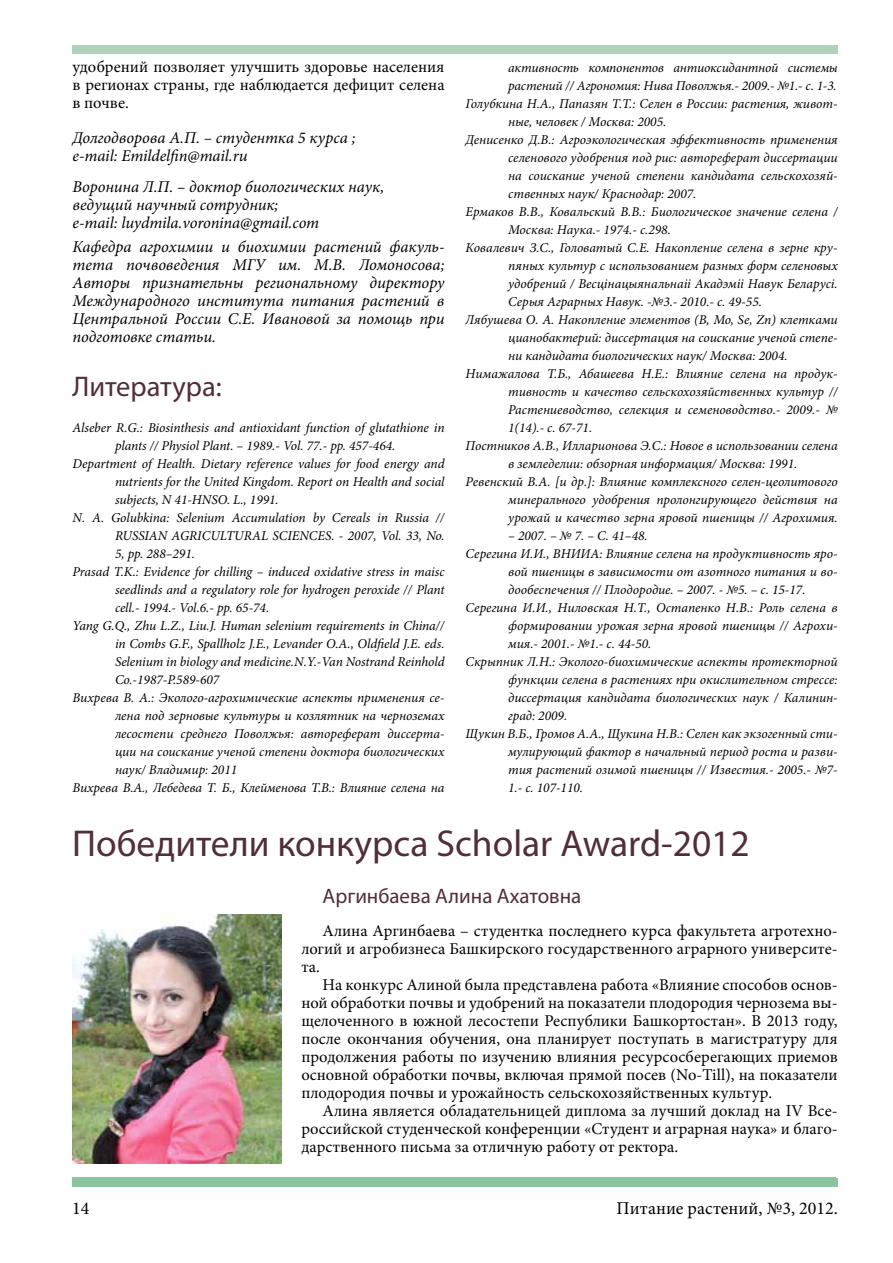
<style>
.page{position:relative;width:893px;height:1263px;background:#fff}
.page>*{position:absolute;margin:0;border:0;box-sizing:border-box;transform-origin:0 0}
.t1{font:37.5px "Myriad Pro";color:#512e39}
.t2{font:28.5px "Myriad Pro";color:#512e39}
.t3{font:21px "Myriad Pro";color:#512e39}
.t4{font:18px "Minion Pro";color:#000}
.t5{font:16.5px/18px "Minion Pro";color:#000;text-align:justify}
.t6{font:italic 16.5px/18px "Minion Pro";letter-spacing:-.005em;color:#000}
.t7{font:italic 13.5px "Minion Pro";letter-spacing:-.005em;color:#000}
</style>
<div class="page">
<div style="left:73px;top:45px;width:764px;height:9px;background:#b0d2b8"></div>
<div style="left:72px;top:1178px;width:766px;height:8px;background:#8bc5a0"></div>
<img style="left:72px;top:914px;width:209px;height:249px">
<p class="t5" style="left:72px;top:58px;width:374px">удобрений позволяет улучшить здоровье населения в регионах страны, где наблюдается дефицит селена в почве.</p>
<p class="t6" style="left:72px;top:129px;width:285px">Долгодворова А.П. – студентка 5 курса ; e-mail: Emildelfin@mail.ru</p>
<p class="t6" style="left:72px;top:177px;width:313px">Воронина Л.П. – доктор биологических наук, ведущий научный сотрудник;<br>e-mail: luydmila.voronina@gmail.com</p>
<p class="t6" style="left:72px;top:238px;width:374px;text-align:justify">Кафедра агрохимии и биохимии растений факуль&shy;тета почвоведения МГУ им. М.В. Ломоносова; Авторы признательны региональному директору Международного института питания растений в Центральной России С.Е. Ивановой за помощь при подготовке статьи.</p>
<h2 class="t2" style="left:72px;top:369px;width:151px">Литература:</h2>
<p class="t7" style="left:72px;top:418px;width:374px">Alseber R.G.: Biosinthesis and antioxidant function of glutathione in</p>
<p class="t7" style="left:115px;top:436px;width:282px">plants // Physiol Plant. – 1989.- Vol. 77.- pp. 457-464.</p>
<p class="t7" style="left:72px;top:454px;width:374px">Department of Health. Dietary reference values for food energy and</p>
<p class="t7" style="left:115px;top:472px;width:331px">nutrients for the United Kingdom. Report on Health and social</p>
<p class="t7" style="left:115px;top:490px;width:165px">subjects, N 41-HNSO. L., 1991.</p>
<p class="t7" style="left:72px;top:508px;width:374px">N. A. Golubkina: Selenium Accumulation by Cereals in Russia //</p>
<p class="t7" style="left:115px;top:526px;width:331px">RUSSIAN AGRICULTURAL SCIENCES. - 2007, Vol. 33, No.</p>
<p class="t7" style="left:115px;top:544px;width:82px">5, pp. 288–291.</p>
<p class="t7" style="left:72px;top:562px;width:374px">Prasad T.K.: Evidence for chilling – induced oxidative stress in maisc</p>
<p class="t7" style="left:115px;top:580px;width:331px">seedlinds and a regulatory role for hydrogen peroxide // Plant</p>
<p class="t7" style="left:115px;top:598px;width:156px">cell.- 1994.- Vol.6.- pp. 65-74.</p>
<p class="t7" style="left:72px;top:616px;width:374px">Yang G.Q., Zhu L.Z., Liu.J. Human selenium requirements in China//</p>
<p class="t7" style="left:115px;top:634px;width:331px">in Combs G.F., Spallholz J.E., Levander O.A., Oldfield J.E. eds.</p>
<p class="t7" style="left:115px;top:652px;width:331px">Selenium in biology and medicine.N.Y.-Van Nostrand Reinhold</p>
<p class="t7" style="left:115px;top:670px;width:106px">Co.-1987-P.589-607</p>
<p class="t7" style="left:72px;top:688px;width:374px">Вихрева В. А.: Эколого-агрохимические аспекты применения се-</p>
<p class="t7" style="left:115px;top:706px;width:331px">лена под зерновые культуры и козлятник на черноземах</p>
<p class="t7" style="left:115px;top:724px;width:331px">лесостепи среднего Поволжья: автореферат диссерта-</p>
<p class="t7" style="left:115px;top:742px;width:331px">ции на соискание ученой степени доктора биологических</p>
<p class="t7" style="left:115px;top:760px;width:124px">наук/ Владимир: 2011</p>
<p class="t7" style="left:72px;top:778px;width:374px">Вихрева В.А., Лебедева Т. Б., Клейменова Т.В.: Влияние селена на</p>
<p class="t7" style="left:508px;top:58px;width:331px">активность компонентов антиоксидантной системы</p>
<p class="t7" style="left:508px;top:76px;width:330px">растений // Агрономия: Нива Поволжья.- 2009.- №1.- с. 1-3.</p>
<p class="t7" style="left:466px;top:94px;width:374px">Голубкина Н.А., Папазян Т.Т.: Селен в России: растения, живот-</p>
<p class="t7" style="left:508px;top:112px;width:160px">ные, человек / Москва: 2005.</p>
<p class="t7" style="left:466px;top:130px;width:374px">Денисенко Д.В.: Агроэкологическая эффективность применения</p>
<p class="t7" style="left:508px;top:148px;width:331px">селенового удобрения под рис: автореферат диссертации</p>
<p class="t7" style="left:508px;top:166px;width:331px">на соискание ученой степени кандидата сельскохозяй-</p>
<p class="t7" style="left:508px;top:184px;width:190px">ственных наук/ Краснодар: 2007.</p>
<p class="t7" style="left:466px;top:202px;width:374px">Ермаков В.В., Ковальский В.В.: Биологическое значение селена /</p>
<p class="t7" style="left:508px;top:220px;width:164px">Москва: Наука.- 1974.- с.298.</p>
<p class="t7" style="left:466px;top:238px;width:374px">Ковалевич З.С., Головатый С.Е. Накопление селена в зерне кру-</p>
<p class="t7" style="left:508px;top:256px;width:331px">пяных культур с использованием разных форм селеновых</p>
<p class="t7" style="left:508px;top:274px;width:331px">удобрений / Весцiнацыянальнаii Акадэмii Навук Беларусi.</p>
<p class="t7" style="left:508px;top:292px;width:255px">Серыя Аграрных Навук. -№3.- 2010.- с. 49-55.</p>
<p class="t7" style="left:466px;top:310px;width:374px">Лябушева О. А. Накопление элементов (B, Mo, Se, Zn) клетками</p>
<p class="t7" style="left:508px;top:328px;width:331px">цианобактерий: диссертация на соискание ученой степе-</p>
<p class="t7" style="left:508px;top:346px;width:281px">ни кандидата биологических наук/ Москва: 2004.</p>
<p class="t7" style="left:466px;top:364px;width:374px">Нимажалова Т.Б., Абашеева Н.Е.: Влияние селена на продук-</p>
<p class="t7" style="left:508px;top:382px;width:331px">тивность и качество сельскохозяйственных культур //</p>
<p class="t7" style="left:508px;top:400px;width:331px">Растениеводство, селекция и семеноводство.- 2009.- №</p>
<p class="t7" style="left:508px;top:418px;width:86px">1(14).- с. 67-71.</p>
<p class="t7" style="left:466px;top:436px;width:374px">Постников А.В., Илларионова Э.С.: Новое в использовании селена</p>
<p class="t7" style="left:508px;top:454px;width:291px">в земледелии: обзорная информация/ Москва: 1991.</p>
<p class="t7" style="left:466px;top:472px;width:374px">Ревенский В.А. [и др.]: Влияние комплексного селен-цеолитового</p>
<p class="t7" style="left:508px;top:490px;width:331px">минерального удобрения пролонгирующего действия на</p>
<p class="t7" style="left:508px;top:508px;width:331px">урожай и качество зерна яровой пшеницы // Агрохимия.</p>
<p class="t7" style="left:508px;top:526px;width:141px">– 2007. – № 7. – С. 41–48.</p>
<p class="t7" style="left:466px;top:544px;width:374px">Серегина И.И., ВНИИА: Влияние селена на продуктивность яро-</p>
<p class="t7" style="left:508px;top:562px;width:331px">вой пшеницы в зависимости от азотного питания и во-</p>
<p class="t7" style="left:508px;top:580px;width:299px">дообеспечения // Плодородие. – 2007. - №5. – с. 15-17.</p>
<p class="t7" style="left:466px;top:598px;width:374px">Серегина И.И., Ниловская Н.Т., Остапенко Н.В.: Роль селена в</p>
<p class="t7" style="left:508px;top:616px;width:331px">формировании урожая зерна яровой пшеницы // Агрохи-</p>
<p class="t7" style="left:508px;top:634px;width:145px">мия.- 2001.- №1.- с. 44-50.</p>
<p class="t7" style="left:466px;top:652px;width:374px">Скрыпник Л.Н.: Эколого-биохимические аспекты протекторной</p>
<p class="t7" style="left:508px;top:670px;width:331px">функции селена в растениях при окислительном стрессе:</p>
<p class="t7" style="left:508px;top:688px;width:331px">диссертация кандидата биологических наук / Калинин-</p>
<p class="t7" style="left:508px;top:706px;width:61px">град: 2009.</p>
<p class="t7" style="left:466px;top:724px;width:374px">Щукин В.Б., Громов А.А., Щукина Н.В.: Селен как экзогенный сти-</p>
<p class="t7" style="left:508px;top:742px;width:331px">мулирующий фактор в начальный период роста и разви-</p>
<p class="t7" style="left:508px;top:760px;width:331px">тия растений озимой пшеницы // Известия.- 2005.- №7-</p>
<p class="t7" style="left:508px;top:778px;width:76px">1.- с. 107-110.</p>
<h1 class="t1" style="left:72px;top:820px;width:679px">Победители конкурса Scholar Award-2012</h1>
<h3 class="t3" style="left:323px;top:883px;width:260px">Аргинбаева Алина Ахатовна</h3>
<p class="t5" style="left:301px;top:922px;width:538px;text-indent:21px">Алина Аргинбаева – студентка последнего курса факультета агротехно&shy;логий и агробизнеса Башкирского государственного аграрного университе&shy;та.</p>
<p class="t5" style="left:301px;top:976px;width:538px;text-indent:21px">На конкурс Алиной была представлена работа «Влияние способов основ&shy;ной обработки почвы и удобрений на показатели плодородия чернозема вы&shy;щелоченного в южной лесостепи Республики Башкортостан». В 2013 году, после окончания обучения, она планирует поступать в магистратуру для продолжения работы по изучению влияния ресурсосберегающих приемов основной обработки почвы, включая прямой посев (No-Till), на показатели плодородия почвы и урожайность сельскохозяйственных культур.</p>
<p class="t5" style="left:301px;top:1102px;width:538px;text-indent:21px">Алина является обладательницей диплома за лучший доклад на IV Все&shy;российской студенческой конференции «Студент и аграрная наука» и благо&shy;дарственного письма за отличную работу от ректора.</p>
<h3 class="t4" style="left:72px;top:1196px;width:19px">14</h3>
<h3 class="t4" style="left:616px;top:1196px;width:223px">Питание растений, №3, 2012.</h3>
</div>
